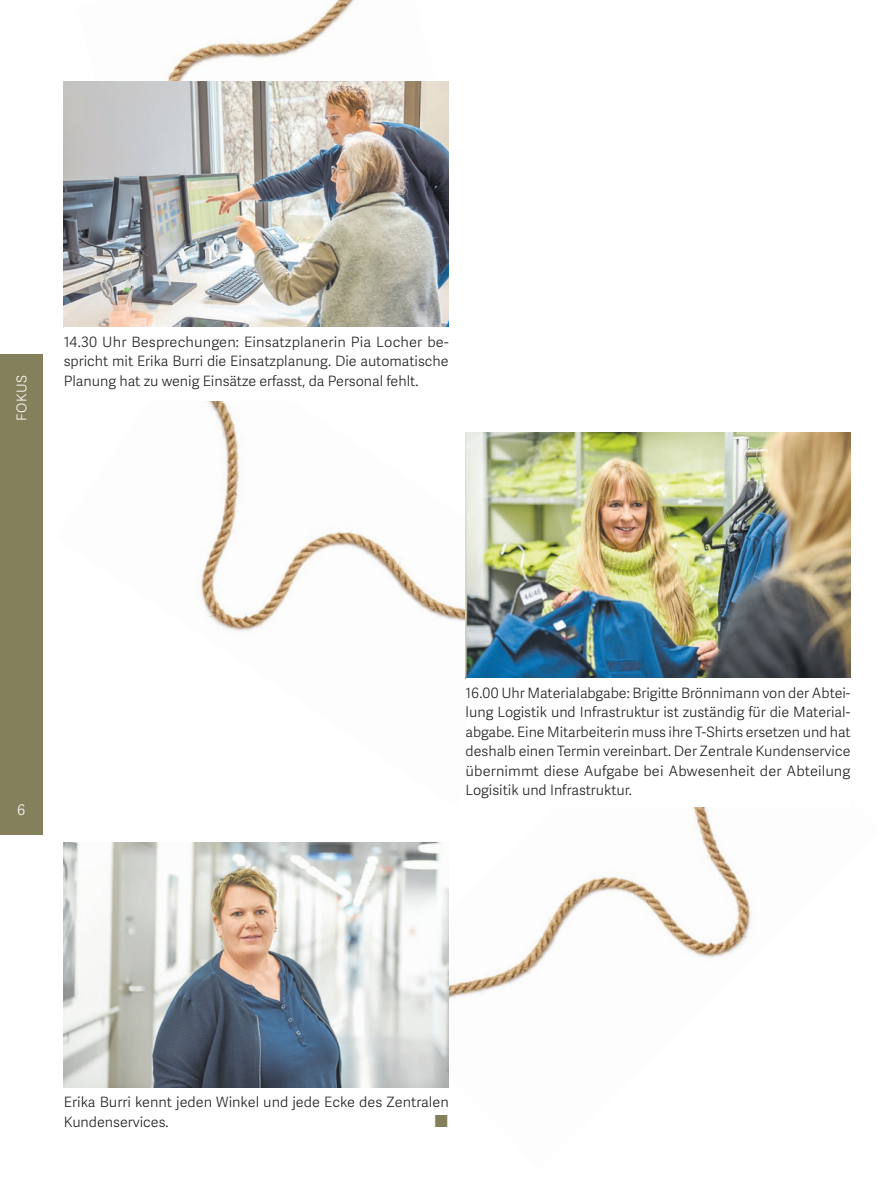
<style>
.page{position:relative;width:893px;height:1191px;background:#fff}
.page>*{position:absolute;margin:0;border:0;box-sizing:border-box;transform-origin:0 0}
.t1{font:300 24px "Adelle Sans";color:#84805b}
.t2{font:300 14.7px "Adelle Sans";color:#fff}
.t3{font:300 14.25px/19.5px "Adelle Sans";color:#231f20;text-align:justify}
.t4{font:300 13.5px "Adelle Sans";letter-spacing:.03em;color:#fff}
</style>
<div class="page">
<img style="left:449px;top:656px;width:402px;height:343px">
<img style="left:200px;top:401px;width:266px;height:405px">
<img style="left:167px;top:0;width:189px;height:81px">
<div style="left:0;top:354px;width:43px;height:480px;background:#84805b"></div>
<img style="left:64px;top:842px;width:385px;height:246px">
<img style="left:64px;top:81px;width:385px;height:246px">
<img style="left:466px;top:432px;width:384px;height:246px">
<div style="left:466px;top:678px;width:384px;height:128px;background:#fff"></div>
<p class="t4" style="left:12px;top:420px;width:47px;rotate:-90deg">FOKUS</p>
<p class="t3" style="left:64px;top:331px;width:386px">14.30 Uhr Besprechungen: Einsatzplanerin Pia Locher be&shy;spricht mit Erika Burri die Einsatzplanung. Die automatische Planung hat zu wenig Einsätze erfasst, da Personal fehlt.</p>
<p class="t2" style="left:17px;top:799px;width:10px">6</p>
<p class="t3" style="left:466px;top:682px;width:386px">16.00 Uhr Materialabgabe: Brigitte Brönnimann von der Abtei&shy;lung Logistik und Infrastruktur ist zuständig für die Material&shy;abgabe. Eine Mitarbeiterin muss ihre T-Shirts ersetzen und hat deshalb einen Termin vereinbart. Der Zentrale Kundenservice übernimmt diese Aufgabe bei Abwesenheit der Abteilung Logisitik und Infrastruktur.</p>
<p class="t3" style="left:64px;top:1092px;width:386px">Erika Burri kennt jeden Winkel und jede Ecke des Zentralen<br>Kundenservices.</p>
<h1 class="t1" style="left:434px;top:1101px;width:16px">W</h1>
</div>
